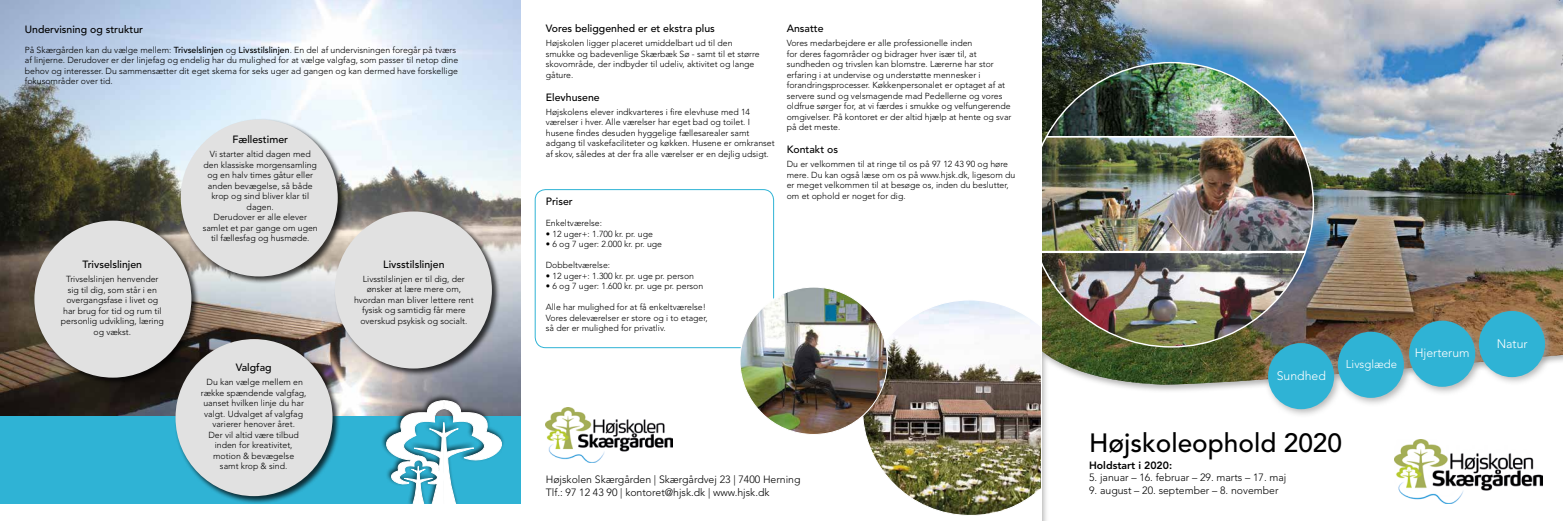
<style>
.page{position:relative;width:1563px;height:521px;background:#fff}
.page>*{position:absolute;margin:0;border:0;box-sizing:border-box;transform-origin:0 0}
.t1{font:500 26.25px "Avenir LT Std";color:#000}
.t2{font:300 12.25px "Avenir LT Std";color:#fff}
.t3{font:300 11.38px "Avenir LT Std";color:#fff}
.t4{font:300 10.5px/12.6px "Avenir LT Std";color:#000}
.t5{font:500 10.5px "Avenir LT Std";color:#000}
.t6{font:800 10.5px "Avenir LT Std";color:#000}
.t7{font:300 8.75px/10.5px "Avenir LT Std";color:#000}
.s1{font-weight:500}
</style>
<div class="page">
<img style="left:1042px;top:0;width:521px;height:347px">
<img style="left:0;top:0;width:521px;height:417px">
<div style="left:1036px;top:347px;width:527px;height:174px;background:#858584;opacity:.61"></div>
<div style="left:1263px;top:338px;width:80px;height:80px;background:#9f9f9f;opacity:.75"></div>
<div style="left:1268px;top:343px;width:66px;height:66px;background:#2fb3d5;border-radius:50%"></div>
<div style="left:1333px;top:327px;width:80px;height:80px;background:#9f9f9f;opacity:.75"></div>
<div style="left:1337px;top:332px;width:67px;height:66px;background:#2fb3d5;border-radius:50%"></div>
<div style="left:1404px;top:316px;width:80px;height:80px;background:#9f9f9f;opacity:.75"></div>
<div style="left:1409px;top:321px;width:66px;height:66px;background:#2fb3d5;border-radius:50%"></div>
<div style="left:1474px;top:306px;width:79px;height:80px;background:#9f9f9f;opacity:.75"></div>
<div style="left:1479px;top:311px;width:66px;height:66px;background:#2fb3d5;border-radius:50%"></div>
<div style="left:535px;top:189px;width:239px;height:159px;border:1px solid #2fb3d5;border-radius:11px"></div>
<div style="left:334px;top:210px;width:166px;height:167px;background:#000;opacity:.75"></div>
<div style="left:335px;top:211px;width:157px;height:157px;background:#e1e1e1;border-radius:50%"></div>
<div style="left:179px;top:118px;width:167px;height:167px;background:#000;opacity:.75"></div>
<div style="left:181px;top:119px;width:157px;height:157px;background:#e1e1e1;border-radius:50%"></div>
<div style="left:0;top:417px;width:521px;height:87px;background:#2fb3d5"></div>
<div style="left:33px;top:219px;width:167px;height:167px;background:#000;opacity:.75"></div>
<div style="left:34px;top:221px;width:157px;height:157px;background:#e1e1e1;border-radius:50%"></div>
<div style="left:174px;top:338px;width:167px;height:166px;background:#000;opacity:.75"></div>
<div style="left:175px;top:339px;width:157px;height:157px;background:#e1e1e1;border-radius:50%"></div>
<img style="left:546px;top:407px;width:126px;height:55px">
<img style="left:1042px;top:253px;width:263px;height:94px">
<img style="left:1042px;top:138px;width:271px;height:113px">
<img style="left:1047px;top:63px;width:248px;height:73px">
<div style="left:1024px;top:0;width:18px;height:521px;background:#fff"></div>
<img style="left:861px;top:300px;width:180px;height:216px">
<img style="left:740px;top:287px;width:147px;height:147px;border-radius:74px">
<div style="left:380px;top:393px;width:125px;height:115px;background:#000;opacity:.75"></div>
<svg style="left:372px;top:400px;width:143px;height:104px"></svg>
<div style="left:0;top:504px;width:532px;height:10px;background:#fff"></div>
<p class="t5" style="left:25px;top:23px;width:120px">Undervisning og struktur</p>
<p class="t7" style="left:25px;top:45px;width:435px">På Skærgården kan du vælge mellem: <span class="s1">Trivselslinjen</span> og <span class="s1">Livsstilslinjen</span>. En del af undervisningen foregår på tværs af linjerne. Derudover er der linjefag og endelig har du mulighed for at vælge valgfag, som passer til netop dine behov og interesser. Du sammensætter dit eget skema for seks uger ad gangen og kan dermed have forskellige fokusområder over tid.</p>
<p class="t5" style="left:83px;top:259px;width:61px">Trivselslinjen</p>
<p class="t7" style="left:61px;top:274px;width:105px;text-align:center">Trivselslinjen henvender sig til dig, som står i en overgangsfase i livet og har brug for tid og rum til personlig udvikling, læring og vækst.</p>
<p class="t5" style="left:232px;top:134px;width:57px">Fællestimer</p>
<p class="t7" style="left:203px;top:149px;width:117px;text-align:center">Vi starter altid dagen med den klassiske morgensamling og en halv times gåtur eller anden bevægelse, så både krop og sind bliver klar til dagen.<br>Derudover er alle elever samlet et par gange om ugen til fællesfag og husmøde.</p>
<p class="t5" style="left:236px;top:362px;width:37px">Valgfag</p>
<p class="t7" style="left:201px;top:377px;width:107px;text-align:center">Du kan vælge mellem en række spændende valgfag, uanset hvilken linje du har valgt. Udvalget af valgfag varierer henover året.<br>Der vil altid være tilbud inden for kreativitet, motion &amp; bevægelse<br>samt krop &amp; sind.</p>
<p class="t5" style="left:383px;top:258px;width:63px">Livsstilslinjen</p>
<p class="t7" style="left:354px;top:273px;width:121px;text-align:center">Livsstilslinjen er til dig, der ønsker at lære mere om, hvordan man bliver lettere rent fysisk og samtidig får mere overskud psykisk og socialt.</p>
<p class="t5" style="left:546px;top:22px;width:171px">Vores beliggenhed er et ekstra plus</p>
<p class="t7" style="left:546px;top:38px;width:215px">Højskolen ligger placeret umiddelbart ud til den smukke og badevenlige Skærbæk Sø - samt til et større skovområde, der indbyder til udeliv, aktivitet og lange gåture.</p>
<p class="t5" style="left:546px;top:91px;width:55px">Elevhusene</p>
<p class="t7" style="left:546px;top:106px;width:230px">Højskolens elever indkvarteres i fire elevhuse med 14 værelser i hver. Alle værelser har eget bad og toilet. I husene findes desuden hyggelige fællesarealer samt adgang til vaskefaciliteter og køkken. Husene er omkranset af skov, således at der fra alle værelser er en dejlig udsigt.</p>
<p class="t5" style="left:546px;top:195px;width:29px">Priser</p>
<p class="t7" style="left:546px;top:218px;width:58px">Enkeltværelse:</p>
<p class="t7" style="left:546px;top:228px;width:109px">• 12 uger+: 1.700 kr. pr. uge</p>
<p class="t7" style="left:546px;top:239px;width:118px">• 6 og 7 uger: 2.000 kr. pr. uge</p>
<p class="t7" style="left:546px;top:260px;width:66px">Dobbeltværelse:</p>
<p class="t7" style="left:546px;top:270px;width:150px">• 12 uger+: 1.300 kr. pr. uge pr. person</p>
<p class="t7" style="left:546px;top:281px;width:159px">• 6 og 7 uger: 1.600 kr. pr. uge pr. person</p>
<p class="t7" style="left:546px;top:302px;width:163px">Alle har mulighed for at få enkeltværelse!<br>Vores deleværelser er store og i to etager, så der er mulighed for privatliv.</p>
<p class="t5" style="left:787px;top:22px;width:38px">Ansatte</p>
<p class="t7" style="left:787px;top:38px;width:226px">Vores medarbejdere er alle professionelle inden<br>for deres fagområder og bidrager hver især til, at sundheden og trivslen kan blomstre. Lærerne har stor erfaring i at undervise og understøtte mennesker i forandringsprocesser. Køkkenpersonalet er optaget af at servere sund og velsmagende mad Pedellerne og vores oldfrue sørger for, at vi færdes i smukke og velfungerende omgivelser. På kontoret er der altid hjælp at hente og svar på det meste.</p>
<p class="t5" style="left:787px;top:144px;width:53px">Kontakt os</p>
<p class="t7" style="left:787px;top:159px;width:230px">Du er velkommen til at ringe til os på 97 12 43 90 og høre mere. Du kan også læse om os på www.hjsk.dk, ligesom du er meget velkommen til at besøge os, inden du beslutter, om et ophold er noget for dig.</p>
<p class="t4" style="left:546px;top:473px;width:256px">Højskolen Skærgården | Skærgårdvej 23 | 7400 Herning<br>Tlf.: 97 12 43 90 | kontoret@hjsk.dk | www.hjsk.dk</p>
<h2 class="t2" style="left:1277px;top:369px;width:51px">Sundhed</h2>
<h3 class="t3" style="left:1346px;top:357px;width:53px">Livsglæde</h3>
<h2 class="t2" style="left:1414px;top:346px;width:56px">Hjerterum</h2>
<h1 class="t1" style="left:1089px;top:427px;width:254px">Højskoleophold 2020</h1>
<p class="t6" style="left:1089px;top:459px;width:85px">Holdstart i 2020:</p>
<p class="t4" style="left:1089px;top:471px;width:199px">5. januar – 16. februar – 29. marts – 17. maj</p>
<p class="t4" style="left:1089px;top:484px;width:191px">9. august – 20. september – 8. november</p>
<h2 class="t2" style="left:1496px;top:336px;width:32px">Natur</h2>
</div>
